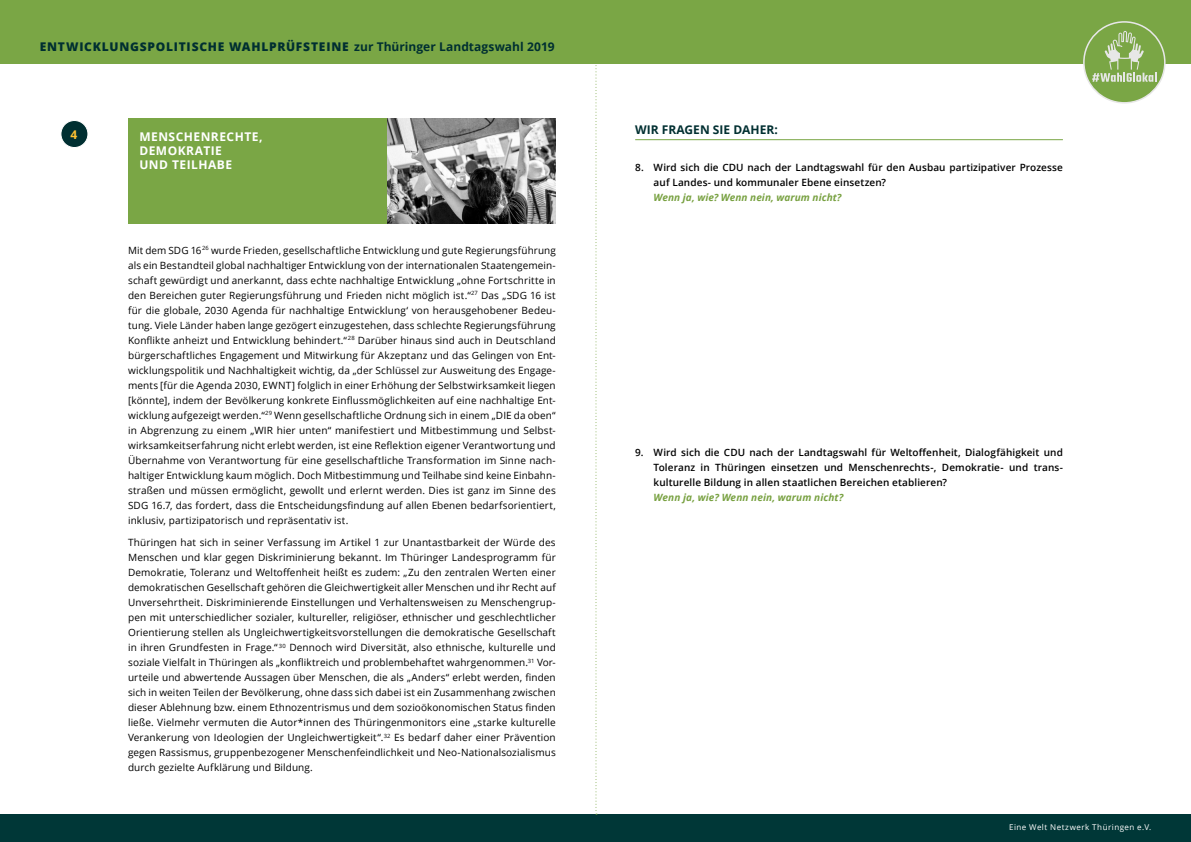
<style>
.page{position:relative;width:1191px;height:842px;background:#fff}
.page>*{position:absolute;margin:0;border:0;box-sizing:border-box;transform-origin:0 0}
.t1{font:800 12px "Open Sans";letter-spacing:.065em;color:#002f31}
.t2{font:700 12px/14px "Open Sans";letter-spacing:.04em;color:#fff}
.t3{font:700 12px "Open Sans";color:#002f31}
.t4{font:700 12px "Open Sans";color:#fec232}
.t5{font:10px/15px "Open Sans";letter-spacing:.01em;color:#000;text-align:justify}
.t6{font:600 10px/15px "Open Sans";letter-spacing:.01em;color:#000}
.t7{font:italic 700 10px "Open Sans";letter-spacing:.01em;color:#78a141}
.t8{font:8px "Open Sans";letter-spacing:.06em;color:#fff}
.s1{font-weight:700}
</style>
<div class="page">
<div style="left:0;top:0;width:1191px;height:64px;background:#7aa645"></div>
<div style="left:0;top:814px;width:1191px;height:28px;background:#003737"></div>
<div style="left:1083px;top:22px;width:81px;height:81px;background:#7aa645;border-radius:50%"></div>
<div style="left:1083px;top:21px;width:82px;height:83px;border:2px solid #e7e7e7;border-radius:50%"></div>
<svg style="left:1092px;top:31px;width:64px;height:51px"></svg>
<div style="left:128px;top:118px;width:259px;height:106px;background:#7aa645"></div>
<div style="left:61px;top:121px;width:27px;height:27px;background:#002f31;border-radius:50%"></div>
<div style="left:60px;top:120px;width:28px;height:28px;border:1px solid #fff;border-radius:50%"></div>
<hr style="left:635px;top:139px;width:428px;height:1px;background:#7aa645">
<img style="left:387px;top:118px;width:169px;height:106px">
<svg style="left:595px;top:65px;width:2px;height:750px"></svg>
<p class="t1" style="left:40px;top:38px;width:516px">ENTWICKLUNGSPOLITISCHE WAHLPRÜFSTEINE <span class="s1">zur Thüringer Landtagswahl 2019</span></p>
<p class="t4" style="left:70px;top:126px;width:8px">4</p>
<p class="t2" style="left:139px;top:129px;width:125px">MENSCHENRECHTE,<br>DEMOKRATIE<br>UND TEILHABE</p>
<p class="t5" style="left:128px;top:242px;width:429px">Mit dem SDG 16<sup>26</sup> wurde Frieden, gesellschaftliche Entwicklung und gute Regierungsführung als ein Bestandteil global nachhaltiger Entwicklung von der internationalen Staatengemein&shy;schaft gewürdigt und anerkannt, dass echte nachhaltige Entwicklung „ohne Fortschritte in den Bereichen guter Regierungsführung und Frieden nicht möglich ist.“<sup>27</sup> Das „SDG 16 ist für die globale‚ 2030 Agenda für nachhaltige Entwicklung‘ von herausgehobener Bedeu&shy;tung. Viele Länder haben lange gezögert einzugestehen, dass schlechte Regierungsführung Konflikte anheizt und Entwicklung behindert.“ <sup>28</sup> Darüber hinaus sind auch in Deutschland bürgerschaftliches Engagement und Mitwirkung für Akzeptanz und das Gelingen von Ent&shy;wicklungspolitik und Nachhaltigkeit wichtig, da „der Schlüssel zur Ausweitung des Engage&shy;ments [für die Agenda 2030, EWNT] folglich in einer Erhöhung der Selbstwirksamkeit liegen [könnte], indem der Bevölkerung konkrete Einflussmöglichkeiten auf eine nachhaltige Ent&shy;wicklung aufgezeigt werden.“<sup>29</sup> Wenn gesellschaftliche Ordnung sich in einem „DIE da oben“ in Abgrenzung zu einem „WIR hier unten“ manifestiert und Mitbestimmung und Selbst&shy;wirksamkeitserfahrung nicht erlebt werden, ist eine Reflektion eigener Verantwortung und Übernahme von Verantwortung für eine gesellschaftliche Transformation im Sinne nach&shy;haltiger Entwicklung kaum möglich. Doch Mitbestimmung und Teilhabe sind keine Einbahn&shy;straßen und müssen ermöglicht, gewollt und erlernt werden. Dies ist ganz im Sinne des SDG 16.7, das fordert, dass die Entscheidungsfindung auf allen Ebenen bedarfsorientiert, inklusiv, partizipatorisch und repräsentativ ist.</p>
<p class="t5" style="left:128px;top:535px;width:429px">Thüringen hat sich in seiner Verfassung im Artikel 1 zur Unantastbarkeit der Würde des Menschen und klar gegen Diskriminierung bekannt. Im Thüringer Landesprogramm für Demokratie, Toleranz und Weltoffenheit heißt es zudem: „Zu den zentralen Werten einer demokratischen Gesellschaft gehören die Gleichwertigkeit aller Menschen und ihr Recht auf Unversehrtheit. Diskriminierende Einstellungen und Verhaltensweisen zu Menschengrup&shy;pen mit unterschiedlicher sozialer, kultureller, religiöser, ethnischer und geschlechtlicher Orientierung stellen als Ungleichwertigkeitsvorstellungen die demokratische Gesellschaft in ihren Grundfesten in Frage.“ <sup>30</sup> Dennoch wird Diversität, also ethnische, kulturelle und soziale Vielfalt in Thüringen als „konfliktreich und problembehaftet wahrgenommen.<sup>31</sup> Vor&shy;urteile und abwertende Aussagen über Menschen, die als „Anders“ erlebt werden, finden sich in weiten Teilen der Bevölkerung, ohne dass sich dabei ist ein Zusammenhang zwischen dieser Ablehnung bzw. einem Ethnozentrismus und dem sozioökonomischen Status finden ließe. Vielmehr vermuten die Autor*innen des Thüringenmonitors eine „starke kulturelle Verankerung von Ideologien der Ungleichwertigkeit“.<sup>32</sup> Es bedarf daher einer Prävention gegen Rassismus, gruppenbezogener Menschenfeindlichkeit und Neo-Nationalsozialismus durch gezielte Aufklärung und Bildung.</p>
<p class="t3" style="left:635px;top:121px;width:144px">WIR FRAGEN SIE DAHER:</p>
<p class="t6" style="left:653px;top:160px;width:411px;text-indent:-18px">8. Wird sich die CDU nach der Landtagswahl für den Ausbau partizipativer Prozesse auf Landes- und kommunaler Ebene einsetzen?</p>
<p class="t7" style="left:653px;top:190px;width:189px">Wenn ja, wie? Wenn nein, warum nicht?</p>
<p class="t6" style="left:653px;top:445px;width:411px;text-align:justify;text-indent:-18px">9. Wird sich die CDU nach der Landtagswahl für Weltoffenheit, Dialogfähigkeit und Toleranz in Thüringen einsetzen und Menschenrechts-, Demokratie- und trans&shy;kulturelle Bildung in allen staatlichen Bereichen etablieren?</p>
<p class="t7" style="left:653px;top:490px;width:191px">Wenn ja, wie? Wenn nein, warum nicht?</p>
<p class="t8" style="left:1009px;top:822px;width:144px">Eine Welt Netzwerk Thüringen e.V.</p>
</div>
